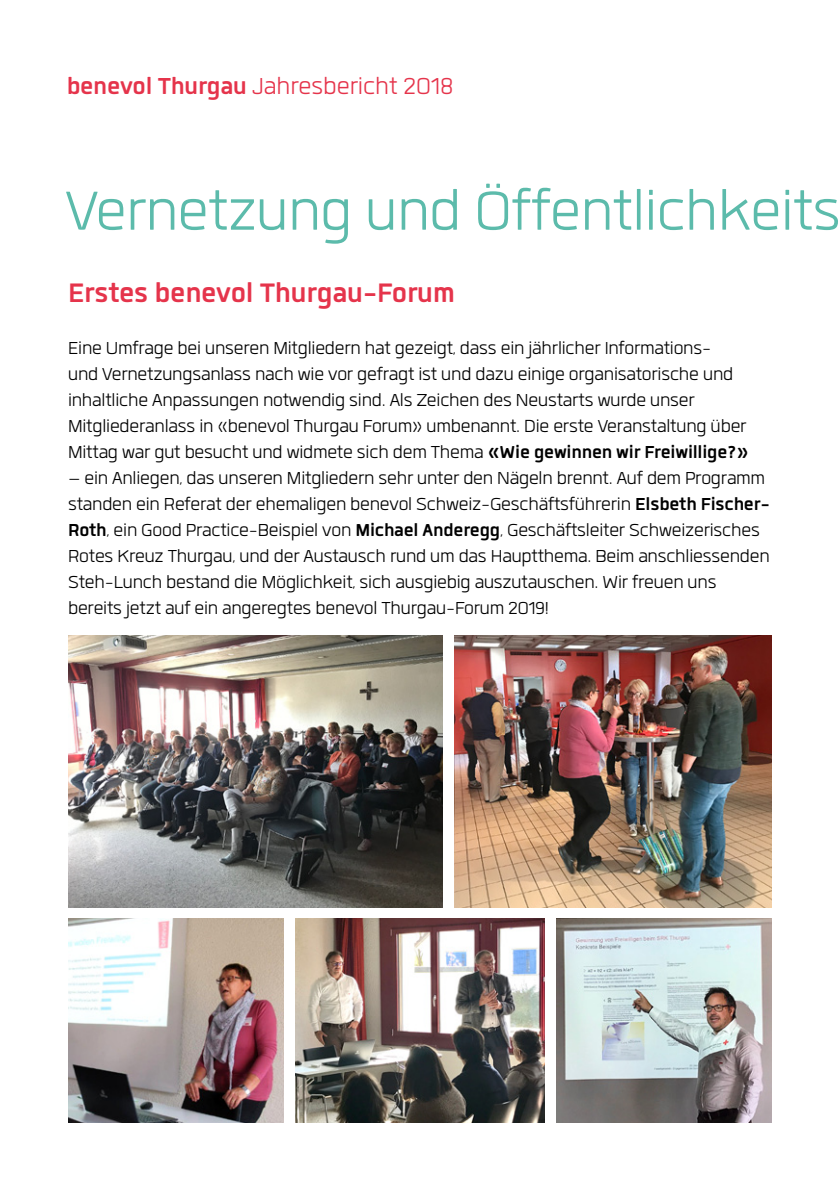
<style>
.page{position:relative;width:840px;height:1191px;background:#fff}
.page>*{position:absolute;margin:0;border:0;box-sizing:border-box;transform-origin:0 0}
.t1{font:300 76px "Quan";letter-spacing:-.01em;color:#5cbbab}
.t2{font:700 37px "Quan";letter-spacing:-.01em;color:#e5344b}
.t3{font:300 32px "Quan";letter-spacing:-.005em;color:#e5344b}
.t4{font:300 24px/26px "Quan";letter-spacing:-.01em;color:#000}
.s1{font-weight:700}
</style>
<div class="page">
<img style="left:68px;top:918px;width:215px;height:205px">
<img style="left:68px;top:635px;width:374px;height:272px">
<img style="left:556px;top:918px;width:215px;height:205px">
<img style="left:295px;top:918px;width:249px;height:205px">
<img style="left:454px;top:635px;width:317px;height:272px">
<h3 class="t3" style="left:67px;top:71px;width:388px"><span class="s1">benevol Thurgau</span> Jahresbericht 2018</h3>
<h1 class="t1" style="left:65px;top:176px;width:776px">Vernetzung und Öffentlichkeits</h1>
<h2 class="t2" style="left:68px;top:275px;width:388px">Erstes benevol Thurgau-Forum</h2>
<p class="t4" style="left:68px;top:335px;width:681px">Eine Umfrage bei unseren Mitgliedern hat gezeigt, dass ein jährlicher Informations-<br>und Vernetzungsanlass nach wie vor gefragt ist und dazu einige organisatorische und inhaltliche Anpassungen notwendig sind. Als Zeichen des Neustarts wurde unser Mitgliederanlass in «benevol Thurgau Forum» umbenannt. Die erste Veranstaltung über Mittag war gut besucht und widmete sich dem Thema <span class="s1">«Wie gewinnen wir Freiwillige?»</span></p>
<p class="t4" style="left:68px;top:465px;width:703px">– ein Anliegen, das unseren Mitgliedern sehr unter den Nägeln brennt. Auf dem Programm standen ein Referat der ehemaligen benevol Schweiz-Geschäftsführerin <span class="s1">Elsbeth Fischer-Roth</span>, ein Good Practice-Beispiel von <span class="s1">Michael Anderegg</span>, Geschäftsleiter Schweizerisches Rotes Kreuz Thurgau, und der Austausch rund um das Hauptthema. Beim anschliessenden Steh-Lunch bestand die Möglichkeit, sich ausgiebig auszutauschen. Wir freuen uns bereitsjetzt auf ein angeregtes benevol Thurgau-Forum 2019!</p>
</div>
